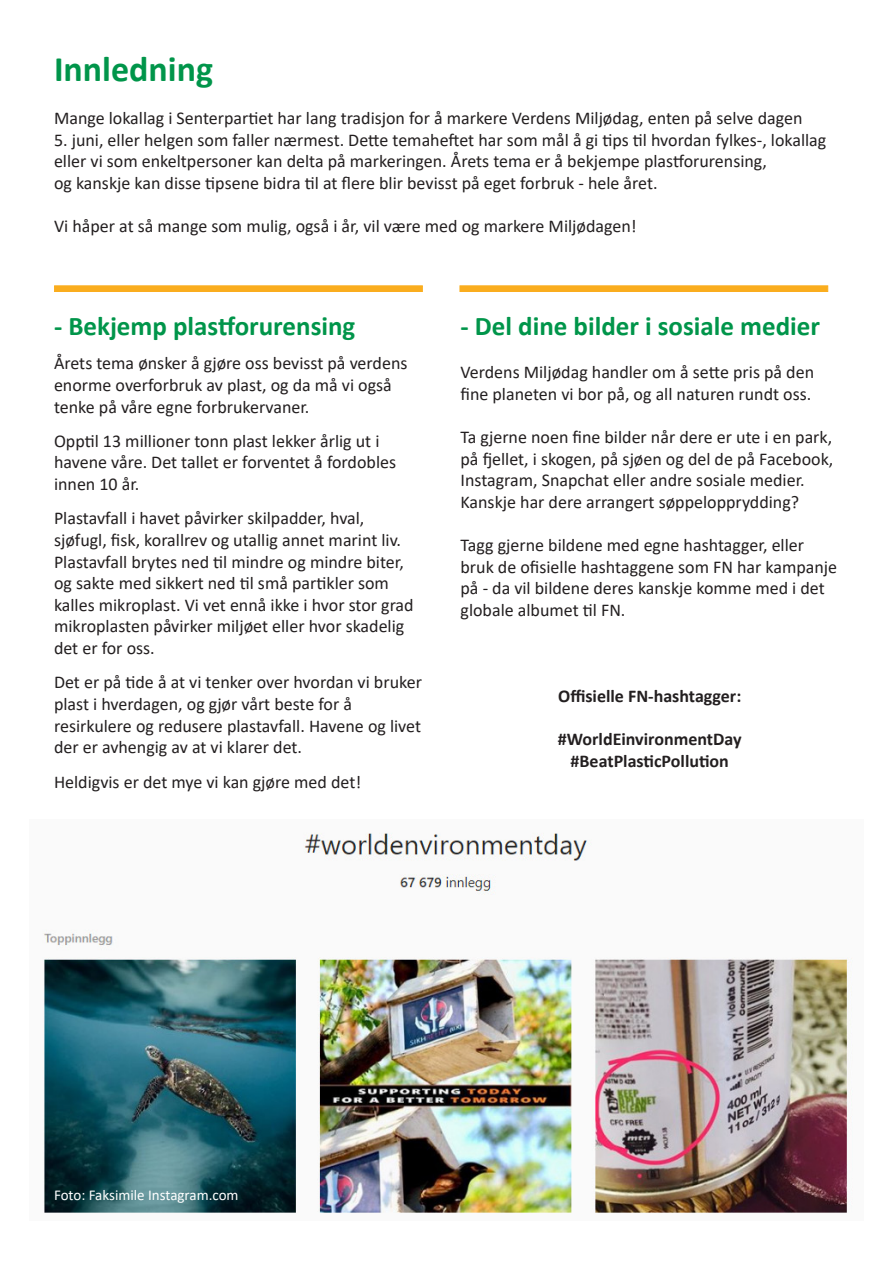
<style>
.page{position:relative;width:893px;height:1263px;background:#fff}
.page>*{position:absolute;margin:0;border:0;box-sizing:border-box;transform-origin:0 0}
.t1{font:700 36px "Calibri";color:#00954a}
.t2{font:700 27px "Calibri";color:#00954a}
.t3{font:18px/21.6px "Calibri";color:#231f20}
.t4{font:700 18px "Calibri";color:#231f20}
.t5{font:15px "Calibri";color:#fff}
</style>
<div class="page">
<div style="left:460px;top:285px;width:368px;height:7px;background:#faad1e;border:1px solid #faad1e"></div>
<div style="left:54px;top:285px;width:369px;height:7px;background:#faad1e;border:1px solid #faad1e"></div>
<img style="left:43px;top:833px;width:810px;height:380px">
<p class="t1" style="left:54px;top:44px;width:161px">Innledning</p>
<p class="t3" style="left:54px;top:107px;width:750px">Mange lokallag i Senterpartiet har lang tradisjon for å markere Verdens Miljødag, enten på selve dagen</p>
<p class="t3" style="left:54px;top:129px;width:774px">5. juni, eller helgen som faller nærmest. Dette temaheftet har som mål å gi tips til hvordan fylkes-, lokallag eller vi som enkeltpersoner kan delta på markeringen. Årets tema er å bekjempe plastforurensing,</p>
<p class="t3" style="left:54px;top:172px;width:605px">og kanskje kan disse tipsene bidra til at flere blir bevisst på eget forbruk - hele året.</p>
<p class="t3" style="left:54px;top:215px;width:584px">Vi håper at så mange som mulig, også i år, vil være med og markere Miljødagen!</p>
<p class="t2" style="left:54px;top:307px;width:303px">- Bekjemp plastforurensing</p>
<p class="t3" style="left:54px;top:352px;width:355px">Årets tema ønsker å gjøre oss bevisst på verdens enorme overforbruk av plast, og da må vi også tenke på våre egne forbrukervaner.</p>
<p class="t3" style="left:54px;top:430px;width:344px">Opptil 13 millioner tonn plast lekker årlig ut i havene våre. Det tallet er forventet å fordobles innen 10 år.</p>
<p class="t3" style="left:54px;top:507px;width:361px">Plastavfall i havet påvirker skilpadder, hval, sjøfugl, fisk, korallrev og utallig annet marint liv.<br>Plastavfall brytes ned til mindre og mindre biter, og sakte med sikkert ned til små partikler som kalles mikroplast. Vi vet ennå ikke i hvor stor grad mikroplasten påvirker miljøet eller hvor skadelig det er for oss.</p>
<p class="t3" style="left:54px;top:671px;width:370px">Det er på tide å at vi tenker over hvordan vi bruker plast i hverdagen, og gjør vårt beste for å resirkulere og redusere plastavfall. Havene og livet der er avhengig av at vi klarer det.</p>
<p class="t3" style="left:54px;top:770px;width:309px">Heldigvis er det mye vi kan gjøre med det!</p>
<p class="t2" style="left:460px;top:307px;width:361px">- Del dine bilder i sosiale medier</p>
<p class="t3" style="left:460px;top:361px;width:355px">Verdens Miljødag handler om å sette pris på den fine planeten vi bor på, og all naturen rundt oss.</p>
<p class="t3" style="left:460px;top:426px;width:374px">Ta gjerne noen fine bilder når dere er ute i en park, på fjellet, i skogen, på sjøen og del de på Facebook, Instagram, Snapchat eller andre sosiale medier.<br>Kanskje har dere arrangert søppelopprydding?</p>
<p class="t3" style="left:460px;top:534px;width:378px">Tagg gjerne bildene med egne hashtagger, eller bruk de ofisielle hashtaggene som FN har kampanje på - da vil bildene deres kanskje komme med i det globale albumet til FN.</p>
<p class="t4" style="left:558px;top:683px;width:185px">Offisielle FN-hashtagger:</p>
<p class="t4" style="left:558px;top:727px;width:185px">#WorldEinvironmentDay</p>
<p class="t4" style="left:571px;top:748px;width:160px">#BeatPlasticPollution</p>
<p class="t5" style="left:54px;top:1184px;width:186px">Foto: Faksimile Instagram.com</p>
</div>
